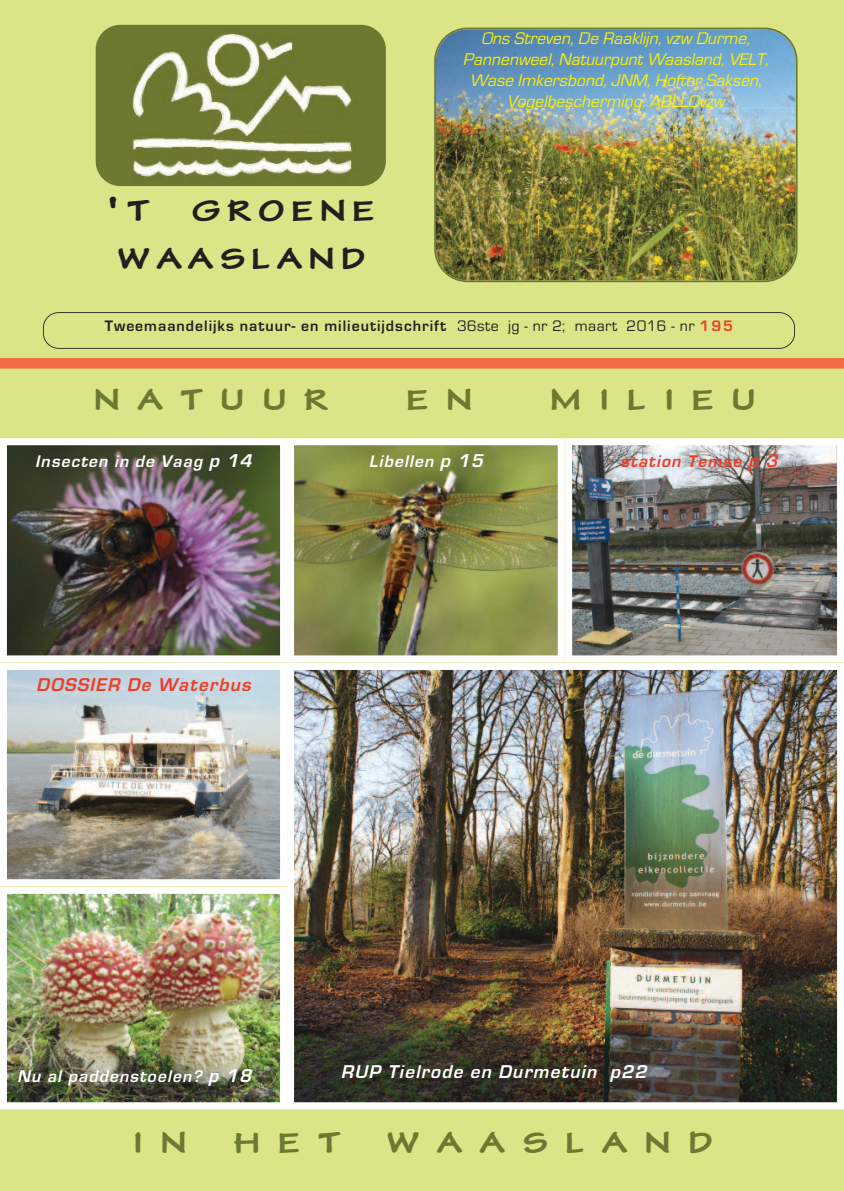
<style>
.page{position:relative;width:844px;height:1191px;background:#fff}
.page>*{position:absolute;margin:0;border:0;box-sizing:border-box;transform-origin:0 0}
.t1{font:31.5px "Comicbk";letter-spacing:.535em;color:#6d7831}
.t2{font:31.5px/47.1px "Comicbk";letter-spacing:.18em;color:#231f20}
.t3{font:italic 700 19.25px "Eurostile";color:#fff}
.t4{font:italic 700 19.25px "Eurostile";color:#ef3e25}
.t5{font:italic 17.5px/21px "Eurostile";color:#fff101;text-align:center}
.t6{font:italic 700 17.5px "Eurostile";color:#fff}
.t7{font:italic 700 17.5px "Eurostile";color:#ef3e25}
.t8{font:700 15.75px "Eurostile";letter-spacing:.065em;color:#231f20}
.s1{font-weight:400}
.s2{color:#ef3e25}
.s3{font-size:19.25px}
</style>
<div class="page">
<div style="left:0;top:0;width:843px;height:1191px;background:#dbe587"></div>
<div style="left:0;top:358px;width:843px;height:10px;background:#f26b44"></div>
<div style="left:43px;top:312px;width:751px;height:37px;border:2px solid #231f20;border-radius:16px"></div>
<div style="left:96px;top:25px;width:290px;height:161px;background:#6d7831;border-radius:25px"></div>
<img style="left:132px;top:32px;width:225px;height:151px">
<img style="left:295px;top:446px;width:261px;height:208px">
<div style="left:287px;top:438px;width:277px;height:224px;border:7px solid #fff"></div>
<img style="left:8px;top:446px;width:271px;height:208px">
<div style="left:0;top:438px;width:287px;height:224px;border:7px solid #fff"></div>
<img style="left:295px;top:671px;width:540px;height:430px">
<div style="left:287px;top:663px;width:556px;height:446px;border:7px solid #fff"></div>
<img style="left:8px;top:895px;width:271px;height:206px">
<div style="left:0;top:887px;width:287px;height:222px;border:7px solid #fff"></div>
<img style="left:573px;top:446px;width:262px;height:208px">
<div style="left:565px;top:438px;width:278px;height:224px;border:7px solid #fff"></div>
<img style="left:8px;top:671px;width:271px;height:207px">
<div style="left:0;top:663px;width:287px;height:223px;border:7px solid #fff"></div>
<img style="left:434px;top:28px;width:363px;height:254px">
<h1 class="t2" style="left:109px;top:187px;width:42px">'T</h1>
<h1 class="t2" style="left:118px;top:187px;width:258px;text-indent:74px">GROENE<br>WAASLAND</h1>
<p class="t5" style="left:463px;top:28px;width:311px">Ons Streven, De Raaklijn, vzw Durme, Pannenweel, Natuurpunt Waasland, VELT, Wase Imkersbond, JNM, Hofter Saksen, Vogelbescherming, ABLLOvzw</p>
<p class="t8" style="left:105px;top:316px;width:629px">Tweemaandelijks natuur- en milieutijdschrift <span class="s1">36ste jg - nr 2; maart 2016 - nr</span> <span class="s2">195</span></p>
<h1 class="t1" style="left:94px;top:380px;width:238px">NATUUR</h1>
<h1 class="t1" style="left:406px;top:380px;width:68px">E N</h1>
<h1 class="t1" style="left:549px;top:380px;width:208px">MILIEU</h1>
<p class="t6" style="left:35px;top:450px;width:222px">Insecten in de Vaag <span class="s3">p 14</span></p>
<p class="t6" style="left:369px;top:450px;width:120px">Libellen <span class="s3">p 15</span></p>
<p class="t4" style="left:36px;top:673px;width:220px">DOSSIER De Waterbus</p>
<p class="t7" style="left:620px;top:450px;width:163px">station Temse <span class="s3">p 3</span></p>
<p class="t6" style="left:17px;top:1066px;width:240px">Nu al paddenstoelen? <span class="s3">p 18</span></p>
<p class="t3" style="left:341px;top:1060px;width:312px">RUP Tielrode en Durmetuin p22</p>
<h1 class="t1" style="left:132px;top:1123px;width:57px">I N</h1>
<h1 class="t1" style="left:234px;top:1123px;width:108px">HET</h1>
<h1 class="t1" style="left:387px;top:1123px;width:327px">WAASLAND</h1>
</div>
